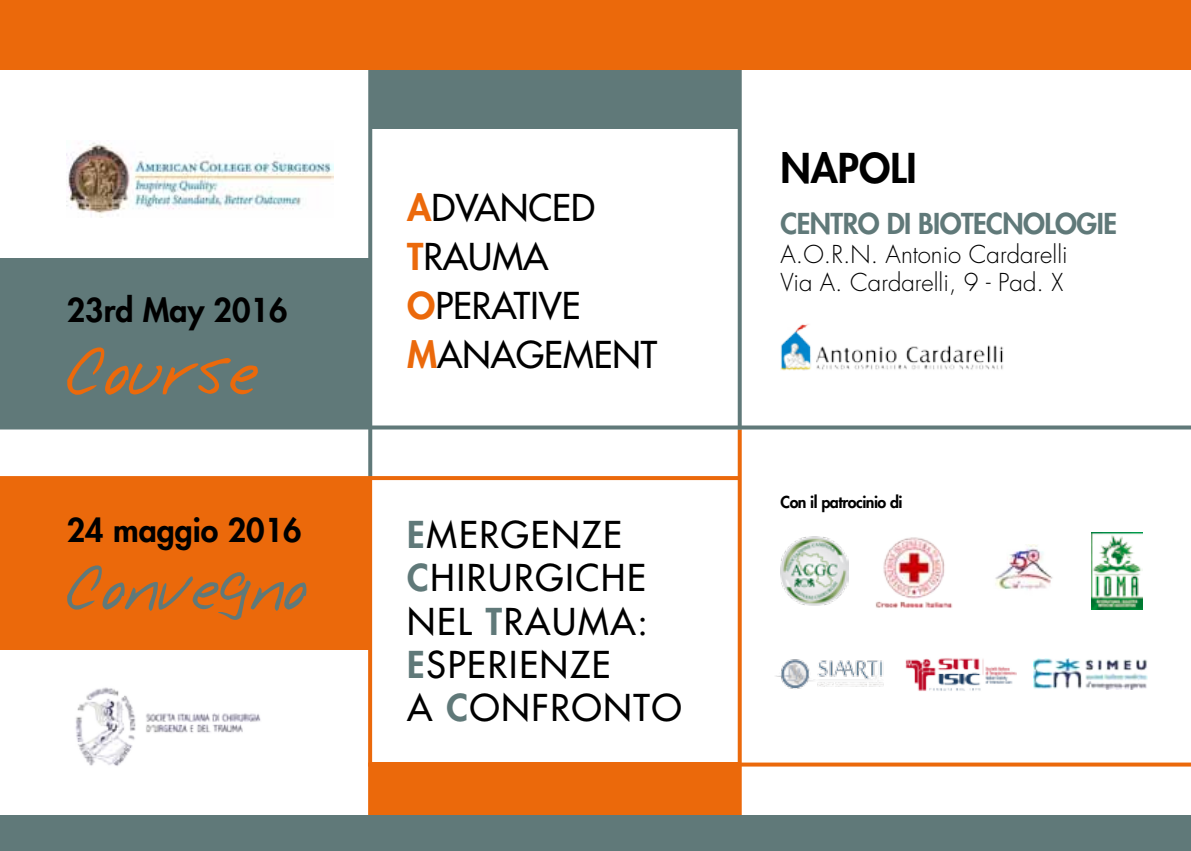
<style>
.page{position:relative;width:1191px;height:851px;background:#fff}
.page>*{position:absolute;margin:0;border:0;box-sizing:border-box;transform-origin:0 0}
.t1{font:60px "Notepad";color:#eb690b}
.t2{font:56px "Notepad";color:#607979}
.t3{font:800 40px "Futura";color:#000}
.t4{font:36px/43.2px "Futura";letter-spacing:.05em;color:#000}
.t5{font:36px/48.8px "Futura";color:#000}
.t6{font:800 32px "Futura";color:#000}
.t7{font:800 28px "Futura";letter-spacing:-.02em;color:#607979}
.t8{font:300 24px/28.8px "Futura";color:#000}
.t9{font:800 16px "Futura";letter-spacing:-.03em;color:#000}
.s1{font-weight:800;color:#eb690b}
.s2{font-weight:800;color:#607979}
</style>
<div class="page">
<div style="left:372px;top:762px;width:369px;height:88px;background:#eb690b"></div>
<div style="left:372px;top:69px;width:368px;height:60px;background:#607979"></div>
<img style="left:67px;top:140px;width:266px;height:78px">
<div style="left:0;top:259px;width:371px;height:170px;background:#607979"></div>
<div style="left:0;top:479px;width:368px;height:170px;background:#eb690b"></div>
<img style="left:75px;top:687px;width:186px;height:79px">
<hr style="left:368px;top:69px;width:4px;height:407px;background:#607979">
<hr style="left:368px;top:476px;width:4px;height:346px;background:#eb690b">
<svg style="left:0;top:476px;width:737px;height:4px;fill:#eb690b"></svg>
<img style="left:780px;top:324px;width:224px;height:46px">
<svg style="left:737px;top:429px;width:4px;height:333px"></svg>
<svg style="left:372px;top:425px;width:819px;height:4px;fill:#607979"></svg>
<svg style="left:737px;top:69px;width:4px;height:360px"></svg>
<hr style="left:368px;top:762px;width:823px;height:4px;background:#eb690b">
<img style="left:780px;top:537px;width:68px;height:68px">
<img style="left:875px;top:537px;width:78px;height:71px">
<img style="left:995px;top:544px;width:58px;height:46px">
<img style="left:1091px;top:532px;width:51px;height:78px">
<img style="left:1034px;top:658px;width:113px;height:31px">
<img style="left:905px;top:658px;width:111px;height:33px">
<img style="left:775px;top:659px;width:109px;height:30px">
<div style="left:0;top:0;width:1191px;height:69px;background:#eb690b"></div>
<div style="left:0;top:815px;width:1191px;height:35px;background:#607979"></div>
<p class="t6" style="left:67px;top:289px;width:222px">23rd May 2016</p>
<h1 class="t1" style="left:67px;top:346px;width:192px">Course</h1>
<p class="t6" style="left:67px;top:508px;width:236px">24 maggio 2016</p>
<h2 class="t2" style="left:67px;top:564px;width:241px">Convegno</h2>
<p class="t5" style="left:407px;top:183px;width:251px"><span class="s1">A</span>DVANCED<br><span class="s1">T</span>RAUMA<br><span class="s1">O</span>PERATIVE<br><span class="s1">M</span>ANAGEMENT</p>
<p class="t4" style="left:407px;top:513px;width:276px"><span class="s2">E</span>MERGENZE<br><span class="s2">C</span>HIRURGICHE<br>NEL <span class="s2">T</span>RAUMA:<br><span class="s2">E</span>SPERIENZE<br>A <span class="s2">C</span>ONFRONTO</p>
<p class="t3" style="left:780px;top:142px;width:138px">NAPOLI</p>
<p class="t7" style="left:780px;top:205px;width:338px">CENTRO DI BIOTECNOLOGIE</p>
<p class="t8" style="left:780px;top:240px;width:289px">A.O.R.N. Antonio Cardarelli<br>Via A. Cardarelli, 9 - Pad. X</p>
<p class="t9" style="left:780px;top:491px;width:124px">Con il patrocinio di</p>
</div>
